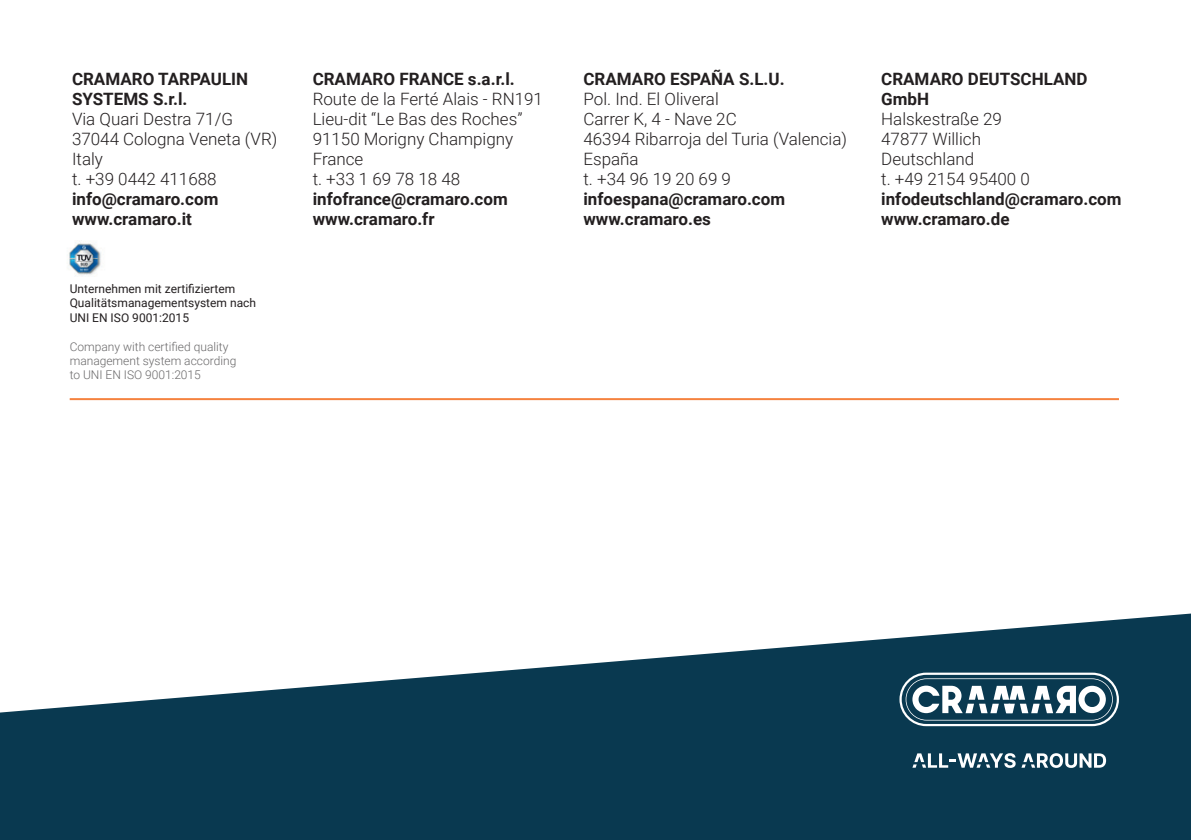
<style>
.page{position:relative;width:1191px;height:840px;background:#fff}
.page>*{position:absolute;margin:0;border:0;box-sizing:border-box;transform-origin:0 0}
.t1{font:300 17px/20px "Roboto";color:#231f20}
.t2{font:700 17px/20px "Roboto";color:#231f20}
.t3{font:12px/14.4px "Roboto";color:#231f20}
.t4{font:300 12px/14.4px "Roboto";color:#696869}
</style>
<div class="page">
<svg style="left:0;top:613px;width:1191px;height:226px;fill:#093950"></svg>
<svg style="left:899px;top:672px;width:220px;height:53px"></svg>
<svg style="left:912px;top:752px;width:103px;height:15px"></svg>
<svg style="left:1021px;top:752px;width:85px;height:15px"></svg>
<img style="left:69px;top:241px;width:32px;height:35px">
<hr style="left:70px;top:398px;width:1049px;height:2px;background:#f5823f">
<p class="t2" style="left:72px;top:68px;width:178px">CRAMARO TARPAULIN<br>SYSTEMS S.r.l.</p>
<p class="t1" style="left:72px;top:108px;width:207px">Via Quari Destra 71/G<br>37044 Cologna Veneta (VR)<br>Italy<br>t. +39 0442 411688</p>
<p class="t2" style="left:72px;top:188px;width:148px">info@cramaro.com www.cramaro.it</p>
<p class="t3" style="left:70px;top:281px;width:188px">Unternehmen mit zertifiziertem<br>Qualitätsmanagementsystem nach<br>UNI EN ISO 9001:2015</p>
<p class="t4" style="left:70px;top:338px;width:168px">Company with certified quality management system according to UNI EN ISO 9001:2015</p>
<p class="t2" style="left:313px;top:68px;width:204px">CRAMARO FRANCE s.a.r.l.</p>
<p class="t1" style="left:313px;top:88px;width:232px">Route de la Ferté Alais - RN191<br>Lieu-dit “Le Bas des Roches”<br>91150 Morigny Champigny<br>France<br>t. +33 1 69 78 18 48</p>
<p class="t2" style="left:313px;top:188px;width:197px">infofrance@cramaro.com www.cramaro.fr</p>
<p class="t2" style="left:583px;top:68px;width:203px">CRAMARO ESPAÑA S.L.U.</p>
<p class="t1" style="left:583px;top:88px;width:265px">Pol. Ind. El Oliveral<br>Carrer K, 4 - Nave 2C<br>46394 Ribarroja del Turia (Valencia)<br>España<br>t. +34 96 19 20 69 9</p>
<p class="t2" style="left:583px;top:188px;width:203px">infoespana@cramaro.com www.cramaro.es</p>
<p class="t2" style="left:881px;top:68px;width:208px">CRAMARO DEUTSCHLAND<br>GmbH</p>
<p class="t1" style="left:881px;top:108px;width:150px">Halskestraße 29<br>47877 Willich<br>Deutschland<br>t. +49 2154 95400 0</p>
<p class="t2" style="left:881px;top:188px;width:242px">infodeutschland@cramaro.com www.cramaro.de</p>
</div>
